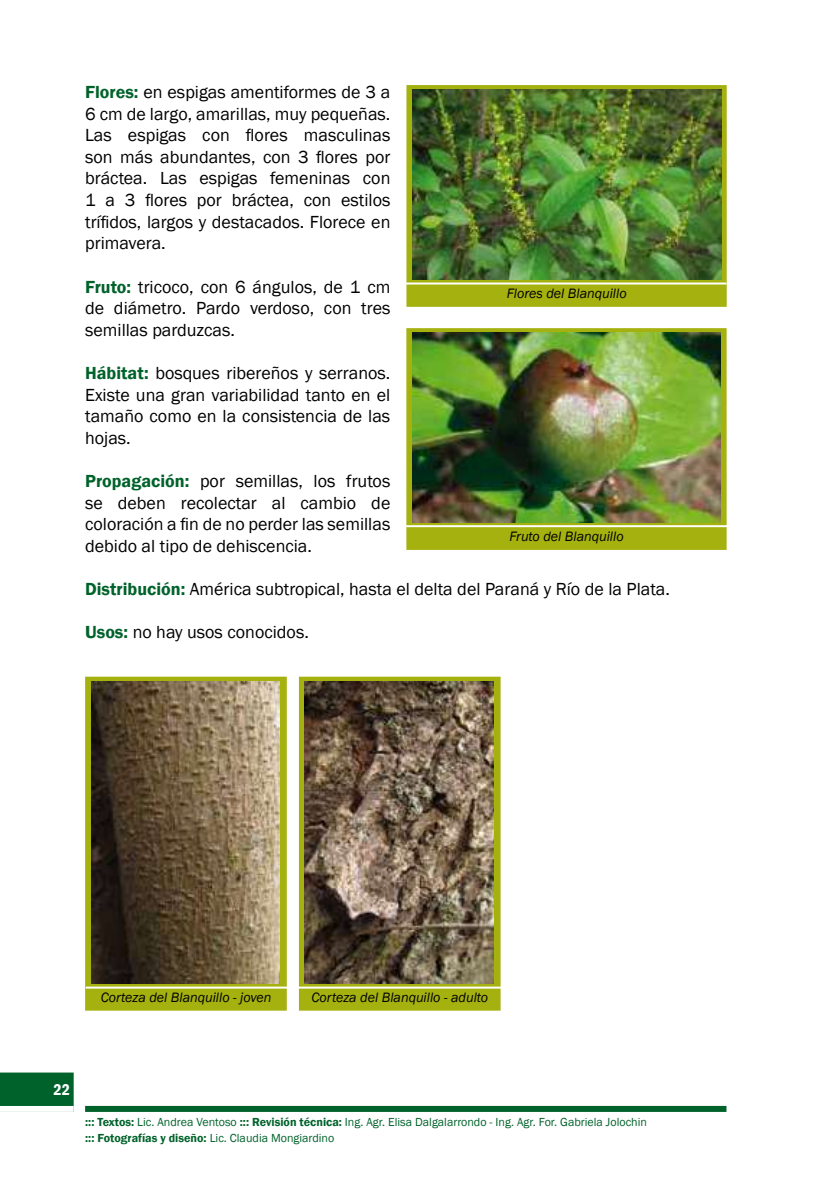
<style>
.page{position:relative;width:840px;height:1191px;background:#fff}
.page>*{position:absolute;margin:0;border:0;box-sizing:border-box;transform-origin:0 0}
.t1{font:18px/21.6px "Franklin Gothic";color:#000;text-align:justify}
.t2{font:600 condensed 16px "Franklin Gothic";color:#fff}
.t3{font:italic 14px "Franklin Gothic";color:#000}
.t4{font:12px/16px "Franklin Gothic";color:#00622b}
.s1{font-weight:600;color:#00622b}
.s2{font-weight:600}
</style>
<div class="page">
<div style="left:85px;top:1106px;width:641px;height:6px;background:#00622b"></div>
<svg style="left:0;top:1072px;width:74px;height:40px;background:#2a7c4e"></svg>
<div style="left:85px;top:676px;width:201px;height:334px;background:#a4b10f;border:2px solid #a4b10f"></div>
<img style="left:91px;top:681px;width:188px;height:302px">
<div style="left:406px;top:85px;width:320px;height:222px;background:#a4b10f;border:2px solid #a4b10f"></div>
<img style="left:412px;top:90px;width:308px;height:189px">
<div style="left:406px;top:328px;width:320px;height:222px;background:#a4b10f;border:2px solid #a4b10f"></div>
<img style="left:412px;top:333px;width:308px;height:189px">
<div style="left:299px;top:676px;width:201px;height:334px;background:#a4b10f"></div>
<img style="left:305px;top:681px;width:188px;height:302px">
<hr style="left:405px;top:282px;width:321px;height:2px;background:#fff">
<hr style="left:406px;top:525px;width:320px;height:2px;background:#fff">
<hr style="left:86px;top:986px;width:415px;height:2px;background:#fff">
<p class="t1" style="left:85px;top:82px;width:306px"><span class="s1">Flores:</span> en espigas amentiformes de 3 a 6 cm de largo, amarillas, muy pequeñas.<br>Las espigas con flores masculinas son más abundantes, con 3 flores por bráctea. Las espigas femeninas con 1 a 3 flores por bráctea, con estilos trífidos, largos y destacados. Florece en primavera.</p>
<p class="t1" style="left:85px;top:276px;width:306px"><span class="s1">Fruto:</span> tricoco, con 6 ángulos, de 1 cm de diámetro. Pardo verdoso, con tres semillas parduzcas.</p>
<p class="t1" style="left:85px;top:362px;width:306px"><span class="s1">Hábitat:</span> bosques ribereños y serranos.<br>Existe una gran variabilidad tanto en el tamaño como en la consistencia de las hojas.</p>
<p class="t1" style="left:85px;top:470px;width:306px"><span class="s1">Propagación:</span> por semillas, los frutos se deben recolectar al cambio de coloración a fin de no perder las semillas debido al tipo de dehiscencia.</p>
<p class="t1" style="left:85px;top:578px;width:586px"><span class="s1">Distribución:</span> América subtropical, hasta el delta del Paraná y Río de la Plata.</p>
<p class="t1" style="left:85px;top:622px;width:225px"><span class="s1">Usos:</span> no hay usos conocidos.</p>
<p class="t3" style="left:506px;top:284px;width:121px">Flores del Blanquillo</p>
<p class="t3" style="left:509px;top:527px;width:115px">Fruto del Blanquillo</p>
<p class="t3" style="left:101px;top:988px;width:172px">Corteza del Blanquillo - joven</p>
<p class="t3" style="left:311px;top:988px;width:178px">Corteza del Blanquillo - adulto</p>
<p class="t2" style="left:53px;top:1079px;width:18px">22</p>
<p class="t4" style="left:85px;top:1114px;width:563px"><span class="s2">::: Textos:</span> Lic. Andrea Ventoso <span class="s2">::: Revisión técnica:</span> Ing. Agr. Elisa Dalgalarrondo - Ing. Agr. For. Gabriela Jolochin <span class="s2">::: Fotografías y diseño:</span> Lic. Claudia Mongiardino</p>
</div>
